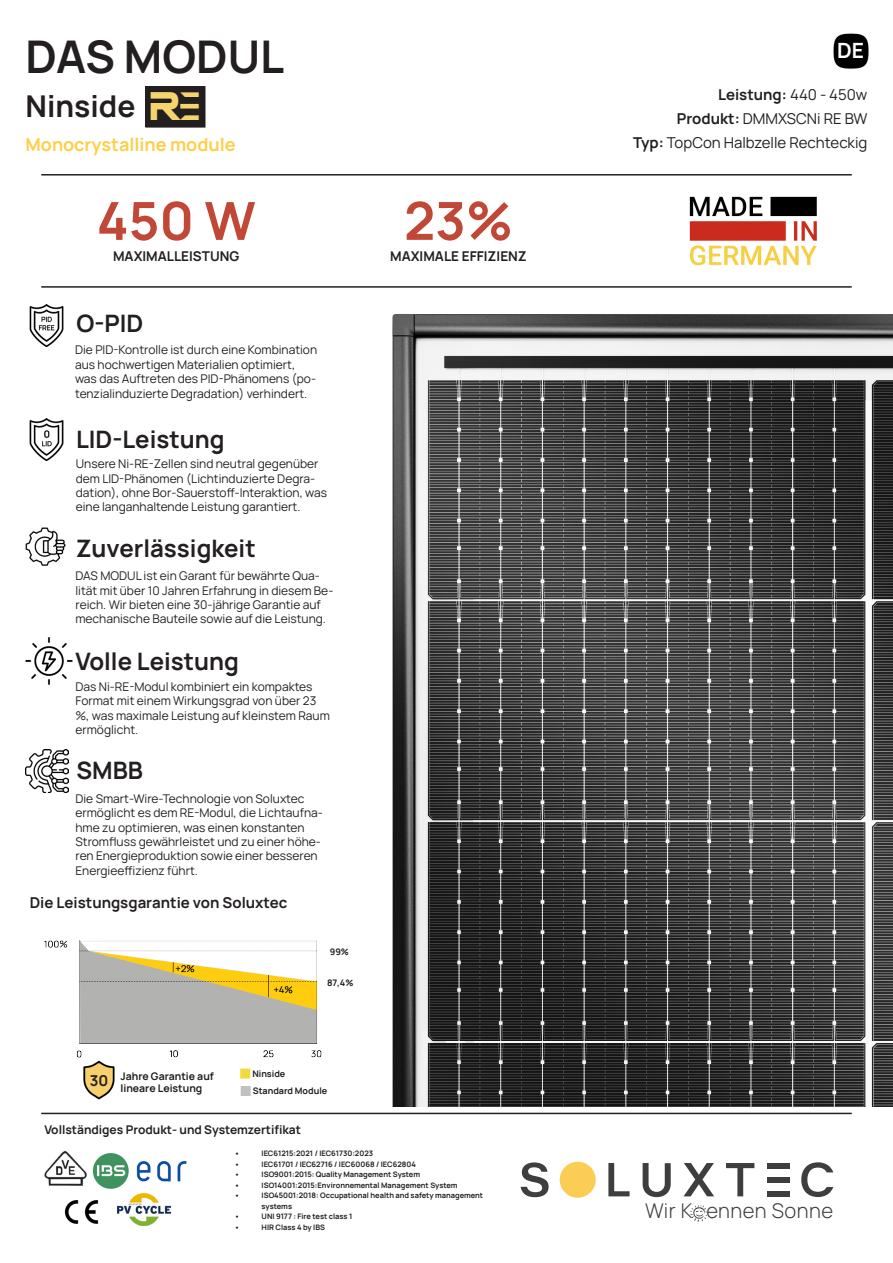
<style>
.page{position:relative;width:893px;height:1263px;background:#fff}
.page>*{position:absolute;margin:0;border:0;box-sizing:border-box;transform-origin:0 0}
.t1{font:700 52.5px "Manrope";color:#c14736}
.t2{font:700 45px "Manrope";color:#231f20}
.t3{font:43.5px "Vudotronic";color:#f6d46d}
.t4{font:700 30px "Manrope";color:#231f20}
.t5{font:700 24px "Manrope";color:#231f20}
.t6{font:700 21px "Manrope";color:#fff}
.t7{font:300 20.25px "Manrope";letter-spacing:.025em;color:#3e3e3f}
.t8{font:700 18px "Manrope";color:#fdcf49}
.t9{font:700 15px "Manrope";color:#231f20}
.t10{font:15px "Manrope";color:#231f20}
.t11{font:700 13.5px "Manrope";color:#231f20}
.t12{font:12px/14.4px "Manrope";color:#231f20}
.t13{font:700 12px "Manrope";color:#231f20}
.t14{font:700 10.5px/12.6px "Manrope";color:#231f20}
.t15{font:700 9px "Manrope";color:#231f20}
.t16{font:700 7.5px/10.5px "Manrope";color:#231f20}
.s1{font-family:"Anurati";font-size:34.5px}
.s2{font-weight:700}
.s3{font-weight:400}
</style>
<div class="page">
<div style="left:146px;top:87px;width:59px;height:40px;background:#231f20"></div>
<div style="left:145px;top:86px;width:60px;height:42px;border:1px solid #231f20"></div>
<hr style="left:41px;top:174px;width:811px;height:2px;background:#231f20">
<img style="left:689px;top:196px;width:128px;height:70px">
<hr style="left:41px;top:286px;width:811px;height:2px;background:#231f20">
<img style="left:29px;top:305px;width:35px;height:41px">
<img style="left:29px;top:419px;width:35px;height:41px">
<img style="left:26px;top:527px;width:39px;height:39px">
<img style="left:26px;top:637px;width:47px;height:47px">
<img style="left:26px;top:749px;width:42px;height:43px">
<svg style="left:608px;top:1163px;width:22px;height:33px"></svg>
<svg style="left:643px;top:1163px;width:28px;height:34px"></svg>
<svg style="left:684px;top:1163px;width:30px;height:33px"></svg>
<svg style="left:726px;top:1163px;width:28px;height:33px"></svg>
<svg style="left:801px;top:1162px;width:32px;height:35px"></svg>
<div style="left:560px;top:1162px;width:36px;height:36px;background:#fccd54;border-radius:50%"></div>
<div style="left:767px;top:1163px;width:23px;height:5px;background:#3e3e3f"></div>
<div style="left:767px;top:1177px;width:23px;height:5px;background:#3e3e3f"></div>
<div style="left:767px;top:1191px;width:23px;height:5px;background:#3e3e3f"></div>
<svg style="left:521px;top:1162px;width:28px;height:35px"></svg>
<svg style="left:690px;top:1205px;width:17px;height:17px"></svg>
<img style="left:44px;top:1150px;width:42px;height:35px">
<img style="left:92px;top:1153px;width:36px;height:36px">
<img style="left:136px;top:1161px;width:51px;height:21px">
<img style="left:64px;top:1200px;width:35px;height:24px">
<img style="left:117px;top:1193px;width:53px;height:33px">
<img style="left:44px;top:940px;width:278px;height:118px">
<img style="left:83px;top:1060px;width:32px;height:40px">
<div style="left:240px;top:1068px;width:10px;height:10px;background:#f4d93c;border:2px solid #f4d93c"></div>
<div style="left:241px;top:1086px;width:10px;height:10px;background:#c1c1bf;border:2px solid #c1c1bf"></div>
<img style="left:833px;top:33px;width:36px;height:36px">
<hr style="left:41px;top:1113px;width:811px;height:1px;background:#231f20">
<img style="left:392px;top:314px;width:501px;height:793px">
<p class="t2" style="left:26px;top:19px;width:260px">DAS MODUL</p>
<p class="t4" style="left:26px;top:81px;width:111px">Ninside</p>
<p class="t3" style="left:151px;top:84px;width:53px">R<span class="s1">E</span></p>
<p class="t8" style="left:26px;top:130px;width:212px">Monocrystalline module</p>
<p class="t10" style="left:633px;top:131px;width:236px"><span class="s2">Typ:</span> TopCon Halbzelle Rechteckig</p>
<p class="t6" style="left:837px;top:33px;width:28px">DE</p>
<p class="t9" style="left:718px;top:82px;width:151px">Leistung: <span class="s3">440 - 450w</span></p>
<p class="t10" style="left:677px;top:107px;width:192px"><span class="s2">Produkt:</span> DMMXSCNi RE BW</p>
<p class="t1" style="left:97px;top:177px;width:160px">450 W</p>
<p class="t11" style="left:113px;top:245px;width:128px">MAXIMALLEISTUNG</p>
<p class="t11" style="left:390px;top:245px;width:138px">MAXIMALE EFFIZIENZ</p>
<p class="t1" style="left:404px;top:177px;width:110px">23%</p>
<p class="t5" style="left:76px;top:303px;width:68px">O-PID</p>
<p class="t12" style="left:75px;top:342px;width:244px">Die PID-Kontrolle ist durch eine Kombination aus hochwertigen Materialien optimiert, was das Auftreten des PID-Phänomens (po&shy;tenzialinduzierte Degradation) verhindert.</p>
<p class="t5" style="left:76px;top:419px;width:150px">LID-Leistung</p>
<p class="t12" style="left:76px;top:456px;width:253px">Unsere Ni-RE-Zellen sind neutral gegenüber dem LID-Phänomen (Lichtinduzierte Degra&shy;dation), ohne Bor-Sauerstoff-Interaktion, was eine langanhaltende Leistung garantiert.</p>
<p class="t5" style="left:76px;top:528px;width:182px">Zuverlässigkeit</p>
<p class="t12" style="left:75px;top:568px;width:259px">DAS MODUL ist ein Garant für bewährte Qua&shy;lität mit über 10 Jahren Erfahrung in diesem Be&shy;reich. Wir bieten eine 30-jährige Garantie auf mechanische Bauteile sowie auf die Leistung.</p>
<p class="t5" style="left:75px;top:641px;width:165px">Volle Leistung</p>
<p class="t12" style="left:75px;top:679px;width:256px">Das Ni-RE-Modul kombiniert ein kompaktes Format mit einem Wirkungsgrad von über 23 %, was maximale Leistung auf kleinstem Raum ermöglicht.</p>
<p class="t5" style="left:77px;top:750px;width:68px">SMBB</p>
<p class="t12" style="left:75px;top:790px;width:249px">Die Smart-Wire-Technologie von Soluxtec ermöglicht es dem RE-Modul, die Lichtaufna&shy;hme zu optimieren, was einen konstanten Stromfluss gewährleistet und zu einer höhe&shy;ren Energieproduktion sowie einer besseren Energieeffizienz führt.</p>
<p class="t9" style="left:30px;top:890px;width:259px">Die Leistungsgarantie von Soluxtec</p>
<p class="t15" style="left:330px;top:944px;width:21px">99%</p>
<p class="t9" style="left:90px;top:1068px;width:20px">30</p>
<p class="t14" style="left:121px;top:1069px;width:95px">Jahre Garantie auf lineare Leistung</p>
<p class="t15" style="left:327px;top:975px;width:28px">87,4%</p>
<p class="t15" style="left:252px;top:1066px;width:34px">Ninside</p>
<p class="t15" style="left:253px;top:1083px;width:76px">Standard Module</p>
<p class="t13" style="left:44px;top:1120px;width:258px">Vollständiges Produkt- und Systemzertifikat</p>
<p class="t16" style="left:235px;top:1147px;width:7px">•</p>
<p class="t16" style="left:262px;top:1147px;width:113px">IEC61215:2021 / IEC61730:2023</p>
<p class="t16" style="left:235px;top:1158px;width:7px">•</p>
<p class="t16" style="left:262px;top:1158px;width:156px">IEC61701 / IEC62716 / IEC60068 / IEC62804</p>
<p class="t16" style="left:235px;top:1168px;width:7px">•</p>
<p class="t16" style="left:262px;top:1168px;width:160px">ISO9001:2015: Quality Management System</p>
<p class="t16" style="left:235px;top:1179px;width:7px">•</p>
<p class="t16" style="left:262px;top:1179px;width:198px">ISO14001:2015:Environnemental Management System</p>
<p class="t16" style="left:235px;top:1189px;width:7px">•</p>
<p class="t16" style="left:262px;top:1189px;width:223px">ISO45001:2018: Occupational health and safety management systems</p>
<p class="t16" style="left:235px;top:1210px;width:7px">•</p>
<p class="t16" style="left:262px;top:1210px;width:92px">UNI 9177 : Fire test class 1</p>
<p class="t16" style="left:235px;top:1221px;width:7px">•</p>
<p class="t16" style="left:262px;top:1221px;width:65px">HIR Class 4 by IBS</p>
<p class="t7" style="left:645px;top:1197px;width:190px">Wir K ennen Sonne</p>
</div>
